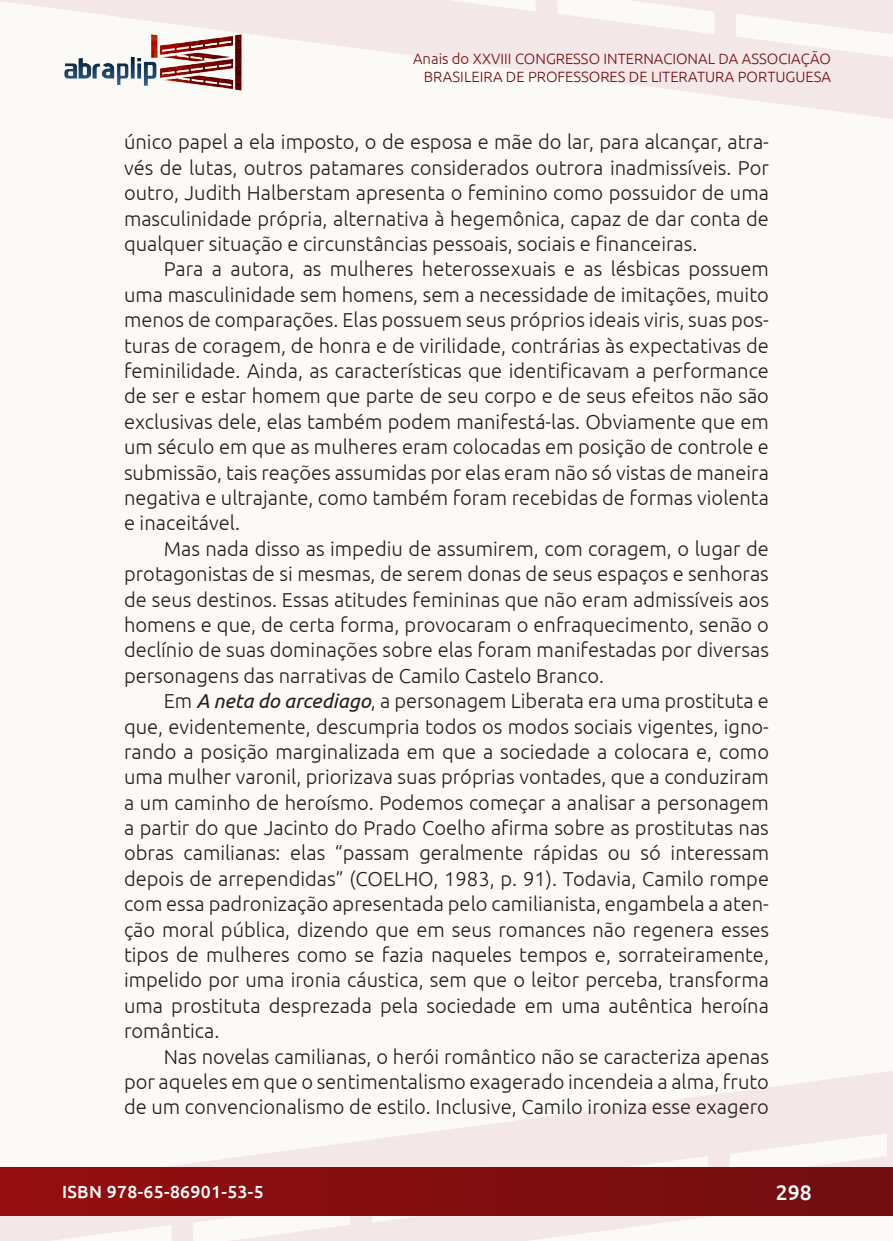
<style>
.page{position:relative;width:893px;height:1241px;background:#fff}
.page>*{position:absolute;margin:0;border:0;box-sizing:border-box;transform-origin:0 0}
.t1{font:500 21px "Ubuntu";color:#fff}
._7_CORPO{font:300 20.12px/25.4px "Ubuntu";color:#231f20;text-align:justify}
.t2{font:500 17.5px "Ubuntu";letter-spacing:.02em;color:#fff}
.t3{font:300 14.88px/17.8px "Ubuntu";color:#700e10;text-align:right}
.s1{font-weight:400;font-style:italic}
</style>
<div class="page">
<div style="left:0;top:0;width:893px;height:1240px;background:#fcfaf7"></div>
<svg style="left:0;top:1071px;width:893px;height:169px"></svg>
<svg style="left:0;top:0;width:893px;height:119px"></svg>
<div style="left:1px;top:1167px;width:891px;height:47px;background:linear-gradient(to right,#950e10,#700e10)"></div>
<img style="left:62px;top:31px;width:182px;height:62px">
<p class="t3" style="left:413px;top:49px;width:419px">Anais do XXVIII CONGRESSO INTERNACIONAL DA ASSOCIAÇÃO<br>BRASILEIRA DE PROFESSORES DE LITERATURA PORTUGUESA</p>
<p class="_7_CORPO" style="left:124px;top:129px;width:646px">único papel a ela imposto, o de esposa e mãe do lar, para alcançar, atra&shy;vés de lutas, outros patamares considerados outrora inadmissíveis. Por outro, Judith Halberstam apresenta o feminino como possuidor de uma masculinidade própria, alternativa à hegemônica, capaz de dar conta de qualquer situação e circunstâncias pessoais, sociais e financeiras.</p>
<p class="_7_CORPO" style="left:124px;top:256px;width:646px;text-indent:40px">Para a autora, as mulheres heterossexuais e as lésbicas possuem uma masculinidade sem homens, sem a necessidade de imitações, muito menos de comparações. Elas possuem seus próprios ideais viris, suas pos&shy;turas de coragem, de honra e de virilidade, contrárias às expectativas de feminilidade. Ainda, as características que identificavam a performance de ser e estar homem que parte de seu corpo e de seus efeitos não são exclusivas dele, elas também podem manifestá-las. Obviamente que em um século em que as mulheres eram colocadas em posição de controle e submissão, tais reações assumidas por elas eram não só vistas de maneira negativa e ultrajante, como também foram recebidas de formas violenta e inaceitável.</p>
<p class="_7_CORPO" style="left:124px;top:535px;width:646px;text-indent:40px">Mas nada disso as impediu de assumirem, com coragem, o lugar de protagonistas de si mesmas, de serem donas de seus espaços e senhoras de seus destinos. Essas atitudes femininas que não eram admissíveis aos homens e que, de certa forma, provocaram o enfraquecimento, senão o declínio de suas dominações sobre elas foram manifestadas por diversas personagens das narrativas de Camilo Castelo Branco.</p>
<p class="_7_CORPO" style="left:124px;top:687px;width:646px;text-indent:40px">Em <span class="s1">A neta do arcediago</span>, a personagem Liberata era uma prostituta e que, evidentemente, descumpria todos os modos sociais vigentes, igno&shy;rando a posição marginalizada em que a sociedade a colocara e, como uma mulher varonil, priorizava suas próprias vontades, que a conduziram a um caminho de heroísmo. Podemos começar a analisar a personagem a partir do que Jacinto do Prado Coelho afirma sobre as prostitutas nas obras camilianas: elas “passam geralmente rápidas ou só interessam depois de arrependidas” (COELHO, 1983, p. 91). Todavia, Camilo rompe com essa padronização apresentada pelo camilianista, engambela a aten&shy;ção moral pública, dizendo que em seus romances não regenera esses tipos de mulheres como se fazia naqueles tempos e, sorrateiramente, impelido por uma ironia cáustica, sem que o leitor perceba, transforma uma prostituta desprezada pela sociedade em uma autêntica heroína romântica.</p>
<p class="_7_CORPO" style="left:124px;top:1043px;width:646px;text-indent:40px">Nas novelas camilianas, o herói romântico não se caracteriza apenas por aqueles em que o sentimentalismo exagerado incendeia a alma, fruto de um convencionalismo de estilo. Inclusive, Camilo ironiza esse exagero</p>
<p class="t2" style="left:62px;top:1180px;width:203px">ISBN 978-65-86901-53-5</p>
<p class="t1" style="left:776px;top:1178px;width:37px">298</p>
</div>
